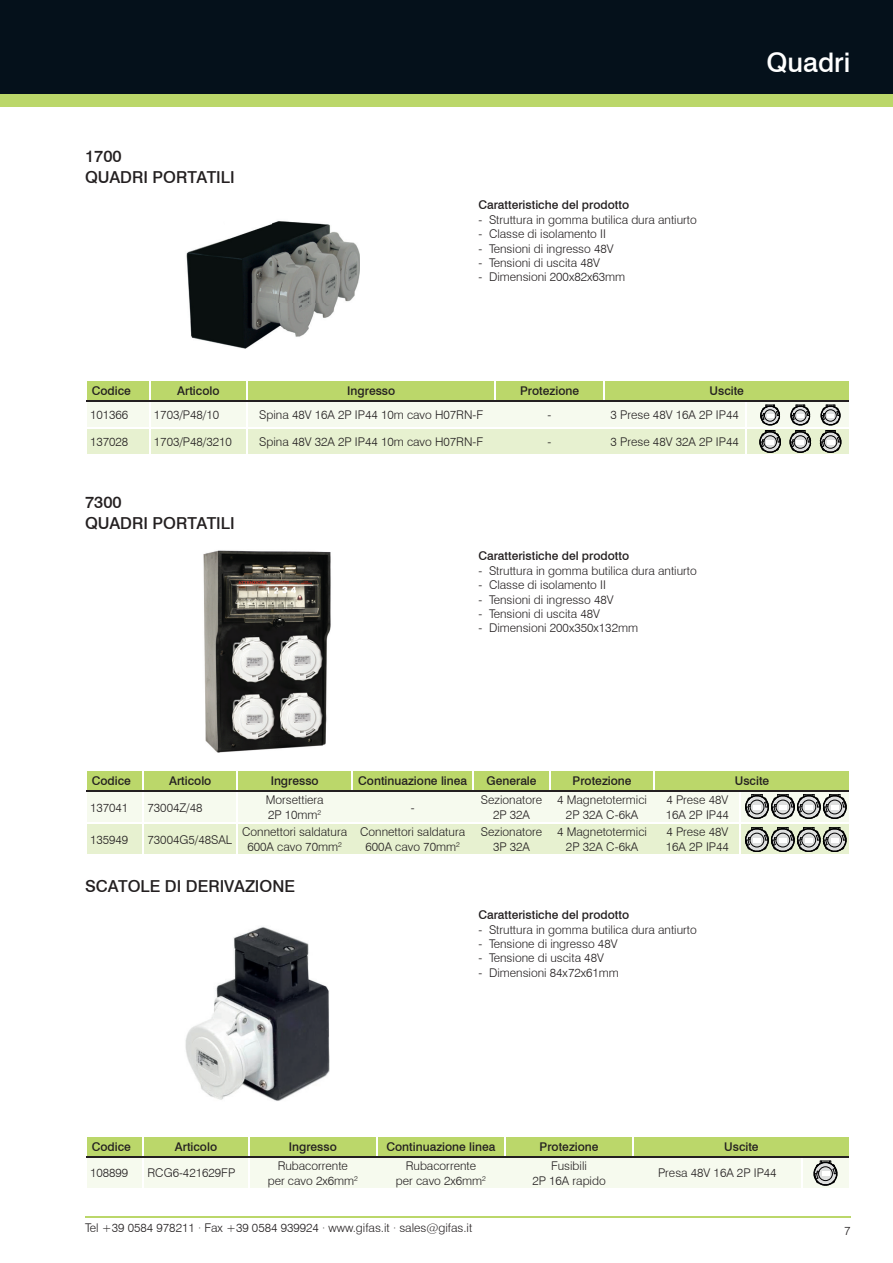
<style>
.page{position:relative;width:893px;height:1263px;background:#fff}
.page>*{position:absolute;margin:0;border:0;box-sizing:border-box;transform-origin:0 0}
.t1{font:500 27px "Swiss 721 BT";color:#fff}
.t2{font:500 16.5px/21px "Swiss 721 BT";color:#231f20}
.t3{font:300 12px/14.4px "Swiss 721 BT";color:#231f20;text-align:center}
.t4{font:500 12px "Swiss 721 BT";color:#231f20}
</style>
<div class="page">
<div style="left:0;top:89px;width:893px;height:17px;background:#bbd76a"></div>
<div style="left:0;top:0;width:893px;height:94px;background:#05111b"></div>
<hr style="left:85px;top:1216px;width:765px;height:2px;background:#bbd76a">
<img style="left:186px;top:221px;width:174px;height:127px">
<img style="left:203px;top:550px;width:128px;height:203px">
<img style="left:185px;top:927px;width:144px;height:174px">
<svg style="left:86px;top:381px;width:763px;height:73px;background:#d7e3b8"></svg>
<svg style="left:86px;top:771px;width:763px;height:83px;background:#d7e2bb"></svg>
<svg style="left:86px;top:1137px;width:763px;height:51px;background:#d6e3b4"></svg>
<h2 class="t2" style="left:85px;top:146px;width:151px">1700<br>QUADRI PORTATILI</h2>
<p class="t4" style="left:478px;top:198px;width:152px">Caratteristiche del prodotto</p>
<p class="t3" style="left:478px;top:212px;width:220px">- Struttura in gomma butilica dura antiurto</p>
<p class="t3" style="left:478px;top:227px;width:129px">- Classe di isolamento II</p>
<p class="t3" style="left:478px;top:241px;width:137px">- Tensioni di ingresso 48V</p>
<p class="t3" style="left:478px;top:255px;width:123px">- Tensioni di uscita 48V</p>
<p class="t3" style="left:478px;top:270px;width:148px">- Dimensioni 200x82x63mm</p>
<h1 class="t1" style="left:766px;top:46px;width:86px">Quadri</h1>
<p class="t4" style="left:92px;top:383px;width:41px">Codice</p>
<p class="t4" style="left:177px;top:383px;width:44px">Articolo</p>
<p class="t4" style="left:347px;top:383px;width:50px">Ingresso</p>
<p class="t4" style="left:520px;top:383px;width:60px">Protezione</p>
<p class="t4" style="left:710px;top:383px;width:36px">Uscite</p>
<p class="t3" style="left:90px;top:407px;width:40px">101366</p>
<p class="t3" style="left:154px;top:407px;width:67px">1703/P48/10</p>
<p class="t3" style="left:259px;top:407px;width:226px">Spina 48V 16A 2P IP44 10m cavo H07RN-F</p>
<p class="t3" style="left:548px;top:407px;width:5px">-</p>
<p class="t3" style="left:611px;top:407px;width:130px">3 Prese 48V 16A 2P IP44</p>
<p class="t3" style="left:90px;top:434px;width:40px">137028</p>
<p class="t3" style="left:154px;top:434px;width:80px">1703/P48/3210</p>
<p class="t3" style="left:259px;top:434px;width:226px">Spina 48V 32A 2P IP44 10m cavo H07RN-F</p>
<p class="t3" style="left:548px;top:434px;width:5px">-</p>
<p class="t3" style="left:611px;top:434px;width:130px">3 Prese 48V 32A 2P IP44</p>
<h2 class="t2" style="left:85px;top:491px;width:151px">7300<br>QUADRI PORTATILI</h2>
<p class="t4" style="left:478px;top:549px;width:152px">Caratteristiche del prodotto</p>
<p class="t3" style="left:478px;top:563px;width:220px">- Struttura in gomma butilica dura antiurto</p>
<p class="t3" style="left:478px;top:578px;width:129px">- Classe di isolamento II</p>
<p class="t3" style="left:478px;top:592px;width:137px">- Tensioni di ingresso 48V</p>
<p class="t3" style="left:478px;top:606px;width:123px">- Tensioni di uscita 48V</p>
<p class="t3" style="left:478px;top:621px;width:161px">- Dimensioni 200x350x132mm</p>
<p class="t4" style="left:92px;top:773px;width:41px">Codice</p>
<p class="t4" style="left:169px;top:773px;width:44px">Articolo</p>
<p class="t4" style="left:271px;top:773px;width:50px">Ingresso</p>
<p class="t4" style="left:358px;top:773px;width:110px">Continuazione linea</p>
<p class="t4" style="left:486px;top:773px;width:52px">Generale</p>
<p class="t4" style="left:573px;top:773px;width:60px">Protezione</p>
<p class="t4" style="left:735px;top:773px;width:36px">Uscite</p>
<p class="t3" style="left:90px;top:800px;width:40px">137041</p>
<p class="t3" style="left:148px;top:800px;width:57px">73004Z/48</p>
<p class="t3" style="left:266px;top:793px;width:59px;text-align:left">Morsettiera<br>2P 10mm<sup>2</sup></p>
<p class="t3" style="left:481px;top:793px;width:63px">Sezionatore<br>2P 32A</p>
<p class="t3" style="left:557px;top:793px;width:91px">4 Magnetotermici<br>2P 32A C-6kA</p>
<p class="t3" style="left:666px;top:793px;width:65px;text-align:left">4 Prese 48V<br>16A 2P IP44</p>
<p class="t3" style="left:411px;top:800px;width:5px">-</p>
<p class="t3" style="left:90px;top:832px;width:40px">135949</p>
<p class="t3" style="left:148px;top:832px;width:86px">73004G5/48SAL</p>
<p class="t3" style="left:242px;top:825px;width:106px">Connettori saldatura<br>600A cavo 70mm<sup>2</sup></p>
<p class="t3" style="left:360px;top:825px;width:106px">Connettori saldatura<br>600A cavo 70mm<sup>2</sup></p>
<p class="t3" style="left:481px;top:825px;width:63px">Sezionatore<br>3P 32A</p>
<p class="t3" style="left:557px;top:825px;width:91px">4 Magnetotermici<br>2P 32A C-6kA</p>
<p class="t3" style="left:666px;top:825px;width:65px;text-align:left">4 Prese 48V<br>16A 2P IP44</p>
<h2 class="t2" style="left:85px;top:876px;width:212px">SCATOLE DI DERIVAZIONE</h2>
<p class="t4" style="left:478px;top:907px;width:152px">Caratteristiche del prodotto</p>
<p class="t3" style="left:478px;top:922px;width:220px">- Struttura in gomma butilica dura antiurto</p>
<p class="t3" style="left:478px;top:936px;width:141px">- Tensione di ingresso 48V</p>
<p class="t3" style="left:478px;top:951px;width:127px">- Tensione di uscita 48V</p>
<p class="t3" style="left:478px;top:965px;width:142px">- Dimensioni 84x72x61mm</p>
<p class="t4" style="left:92px;top:1139px;width:41px">Codice</p>
<p class="t4" style="left:175px;top:1139px;width:44px">Articolo</p>
<p class="t4" style="left:289px;top:1139px;width:50px">Ingresso</p>
<p class="t4" style="left:386px;top:1139px;width:110px">Continuazione linea</p>
<p class="t4" style="left:540px;top:1139px;width:60px">Protezione</p>
<p class="t4" style="left:724px;top:1139px;width:36px">Uscite</p>
<p class="t3" style="left:90px;top:1166px;width:40px">108899</p>
<p class="t3" style="left:148px;top:1166px;width:89px">RCG6-421629FP</p>
<p class="t3" style="left:268px;top:1159px;width:92px">Rubacorrente per cavo 2x6mm<sup>2</sup></p>
<p class="t3" style="left:396px;top:1159px;width:92px">Rubacorrente per cavo 2x6mm<sup>2</sup></p>
<p class="t3" style="left:532px;top:1159px;width:75px">Fusibili<br>2P 16A rapido</p>
<p class="t3" style="left:658px;top:1166px;width:120px">Presa 48V 16A 2P IP44</p>
<p class="t3" style="left:85px;top:1220px;width:389px">Tel +39 0584 978211 · Fax +39 0584 939924 · www.gifas.it · sales@gifas.it</p>
<p class="t3" style="left:844px;top:1224px;width:8px">7</p>
</div>
